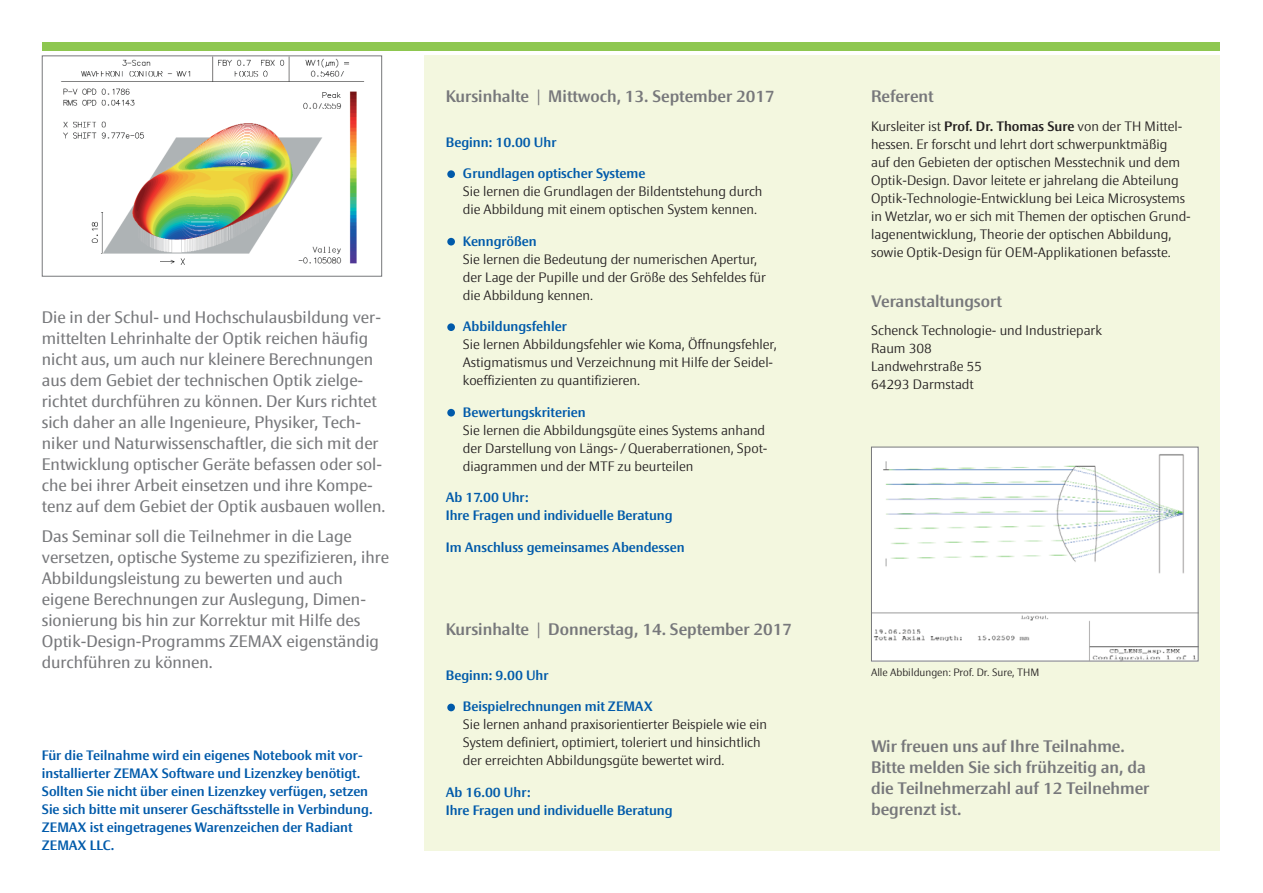
<style>
.page{position:relative;width:1263px;height:893px;background:#fff}
.page>*{position:absolute;margin:0;border:0;box-sizing:border-box;transform-origin:0 0}
.t1{font:16.5px/21px "Epoca Classic";color:#77787b}
.t2{font:500 16.5px/21px "Epoca Classic";color:#77787b}
.t3{font:300 13.5px/18px "Epoca Classic";color:#231f20}
.t4{font:500 13.5px/18px "Epoca Classic";color:#005aaa}
.t5{font:300 10.5px "Epoca Classic";color:#231f20}
.s1{font-weight:300}
.s2{font-weight:500}
</style>
<div class="page">
<div style="left:425px;top:55px;width:795px;height:796px;background:#f3f7df"></div>
<div style="left:447px;top:409px;width:8px;height:8px;background:#005aaa;border-radius:50%"></div>
<div style="left:447px;top:323px;width:8px;height:8px;background:#005aaa;border-radius:50%"></div>
<div style="left:447px;top:238px;width:8px;height:8px;background:#005aaa;border-radius:50%"></div>
<div style="left:447px;top:170px;width:8px;height:8px;background:#005aaa;border-radius:50%"></div>
<div style="left:447px;top:704px;width:8px;height:7px;background:#005aaa;border-radius:50%"></div>
<img style="left:61px;top:57px;width:304px;height:208px">
<div style="left:42px;top:55px;width:340px;height:222px;border:1px solid #77787b"></div>
<div style="left:42px;top:43px;width:1178px;height:8px;background:#8ec750"></div>
<img style="left:873px;top:449px;width:323px;height:210px">
<div style="left:871px;top:447px;width:327px;height:214px;border:1px solid #77787b"></div>
<p class="t1" style="left:42px;top:309px;width:345px">Die in der Schul- und Hochschulausbildung ver&shy;mittelten Lehrinhalte der Optik reichen häufig nicht aus, um auch nur kleinere Berechnungen aus dem Gebiet der technischen Optik zielge&shy;richtet durchführen zu können. Der Kurs richtet sich daher an alle Ingenieure, Physiker, Tech&shy;niker und Naturwissenschaftler, die sich mit der Entwicklung optischer Geräte befassen oder sol&shy;che bei ihrer Arbeit einsetzen und ihre Kompe&shy;tenz auf dem Gebiet der Optik ausbauen wollen.</p>
<p class="t1" style="left:42px;top:528px;width:349px">Das Seminar soll die Teilnehmer in die Lage versetzen, optische Systeme zu spezifizieren, ihre Abbildungsleistung zu bewerten und auch eigene Berechnungen zur Auslegung, Dimen&shy;sionierung bis hin zur Korrektur mit Hilfe des Optik-Design-Programms ZEMAX eigenständig durchführen zu können.</p>
<p class="t4" style="left:42px;top:748px;width:332px">Für die Teilnahme wird ein eigenes Notebook mit vor&shy;installierter ZEMAX Software und Lizenzkey benötigt.<br>Sollten Sie nicht über einen Lizenzkey verfügen, setzen Sie sich bitte mit unserer Geschäftsstelle in Verbindung.<br>ZEMAX ist eingetragenes Warenzeichen der Radiant ZEMAX LLC.</p>
<p class="t2" style="left:446px;top:88px;width:331px">Kursinhalte <span class="s1">|</span> Mittwoch, 13. September 2017</p>
<p class="t4" style="left:446px;top:134px;width:112px">Beginn: 10.00 Uhr</p>
<p class="t4" style="left:463px;top:166px;width:184px">Grundlagen optischer Systeme</p>
<p class="t3" style="left:463px;top:184px;width:301px">Sie lernen die Grundlagen der Bildentstehung durch die Abbildung mit einem optischen System kennen.</p>
<p class="t4" style="left:463px;top:233px;width:75px">Kenngrößen</p>
<p class="t3" style="left:463px;top:251px;width:305px">Sie lernen die Bedeutung der numerischen Apertur, der Lage der Pupille und der Größe des Sehfeldes für die Abbildung kennen.</p>
<p class="t4" style="left:463px;top:319px;width:106px">Abbildungsfehler</p>
<p class="t3" style="left:463px;top:337px;width:315px">Sie lernen Abbildungsfehler wie Koma, Öffnungsfehler,<br>Astigmatismus und Verzeichnung mit Hilfe der Seidel&shy;koeffizienten zu quantifizieren.</p>
<p class="t4" style="left:463px;top:404px;width:124px">Bewertungskriterien</p>
<p class="t3" style="left:463px;top:422px;width:306px">Sie lernen die Abbildungsgüte eines Systems anhand der Darstellung von Längs- / Queraberrationen, Spot&shy;diagrammen und der MTF zu beurteilen</p>
<p class="t4" style="left:446px;top:490px;width:228px">Ab 17.00 Uhr:<br>Ihre Fragen und individuelle Beratung</p>
<p class="t4" style="left:446px;top:539px;width:240px">Im Anschluss gemeinsames Abendessen</p>
<p class="t2" style="left:446px;top:621px;width:348px">Kursinhalte <span class="s1">|</span> Donnerstag, 14. September 2017</p>
<p class="t4" style="left:446px;top:667px;width:104px">Beginn: 9.00 Uhr</p>
<p class="t4" style="left:463px;top:699px;width:191px">Beispielrechnungen mit ZEMAX</p>
<p class="t3" style="left:463px;top:717px;width:306px">Sie lernen anhand praxisorientierter Beispiele wie ein<br>System definiert, optimiert, toleriert und hinsichtlich der erreichten Abbildungsgüte bewertet wird.</p>
<p class="t4" style="left:446px;top:784px;width:228px">Ab 16.00 Uhr:<br>Ihre Fragen und individuelle Beratung</p>
<p class="t2" style="left:871px;top:88px;width:64px">Referent</p>
<p class="t3" style="left:871px;top:118px;width:321px">Kursleiter ist <span class="s2">Prof. Dr. Thomas Sure</span> von der TH Mittel&shy;hessen. Er forscht und lehrt dort schwerpunktmäßig<br>auf den Gebieten der optischen Messtechnik und dem Optik-Design. Davor leitete er jahrelang die Abteilung Optik-Technologie-Entwicklung bei Leica Microsystems in Wetzlar, wo er sich mit Themen der optischen Grund&shy;lagenentwicklung, Theorie der optischen Abbildung, sowie Optik-Design für OEM-Applikationen befasste.</p>
<p class="t2" style="left:871px;top:292px;width:132px">Veranstaltungsort</p>
<p class="t3" style="left:871px;top:323px;width:232px">Schenck Technologie- und Industriepark<br>Raum 308<br>Landwehrstraße 55<br>64293 Darmstadt</p>
<p class="t5" style="left:871px;top:668px;width:170px">Alle Abbildungen: Prof. Dr. Sure, THM</p>
<p class="t2" style="left:871px;top:738px;width:280px">Wir freuen uns auf Ihre Teilnahme.<br>Bitte melden Sie sich frühzeitig an, da die Teilnehmerzahl auf 12 Teilnehmer begrenzt ist.</p>
</div>
